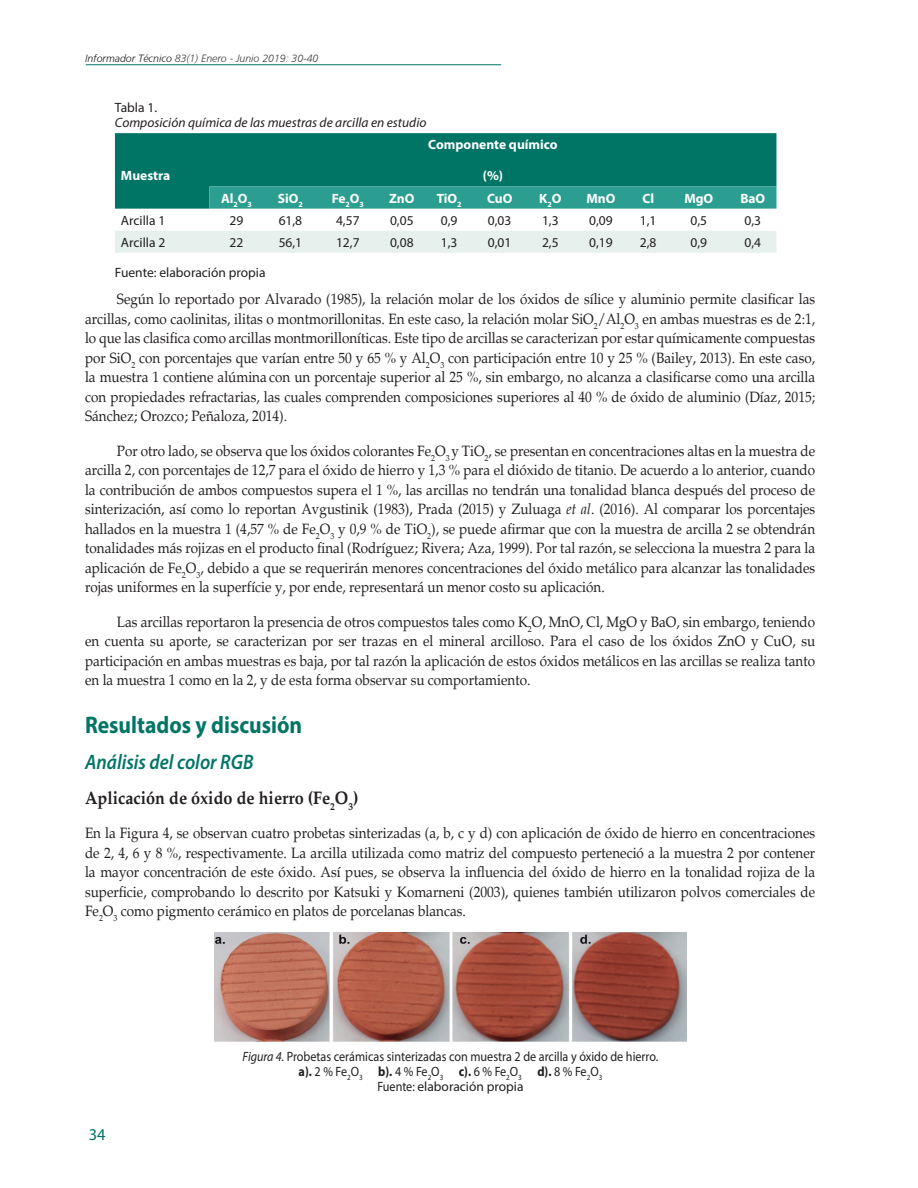
<style>
.page{position:relative;width:918px;height:1188px;background:#fff}
.page>*{position:absolute;margin:0;border:0;box-sizing:border-box;transform-origin:0 0}
.parrafos_con_sangria{font:700 24px "Myriad Pro";color:#007566;scale:.9 1}
.parrafos_con_sangria-2{font:italic 600 21px "Myriad Pro";color:#007566;scale:.9 1}
.parrafos_con_sangria-3{font:700 18px "Palatino";color:#231f20;scale:.9 1}
.t1{font:16.5px "Myriad Pro";color:#007566}
.parrafos_con_sangria-4{font:15px/19.5px "Palatino";color:#231f20;text-align:justify;scale:.9 1}
.parrafos_con_sangria-5{font:13.5px/15px "Myriad Pro";color:#231f20;text-align:center;scale:.9 1}
.parrafos_con_sangria-6{font:13.5px "Myriad Pro";color:#231f20}
.t2{font:700 13.5px "Myriad Pro";color:#fff}
.t3{font:italic 13.5px/15px "Myriad Pro";color:#231f20}
.t4{font:italic 300 10.5px "Frutiger CE";color:#3e3e3f}
.s1{color:#231f20}
.s2{font-style:normal}
.s3{font-style:italic}
.s4{font-weight:700}
</style>
<div class="page">
<hr style="left:86px;top:64px;width:415px;height:1px;background:#007566">
<div style="left:115px;top:133px;width:661px;height:76px;background:#007566"></div>
<svg style="left:209px;top:186px;width:567px;height:23px;background:#30a093"></svg>
<div style="left:115px;top:231px;width:661px;height:22px;background:#e6f1ee"></div>
<img style="left:214px;top:932px;width:473px;height:111px">
<p class="t4" style="left:85px;top:52px;width:235px"><span class="s1">Informador Técnico</span> 83(1) Enero - Junio 2019: 30-40</p>
<p class="t3" style="left:115px;top:100px;width:313px"><span class="s2">Tabla 1.<br></span>Composición química de las muestras de arcilla en estudio</p>
<p class="t2" style="left:121px;top:167px;width:51px">Muestra</p>
<p class="t2" style="left:428px;top:136px;width:131px">Componente químico</p>
<p class="t2" style="left:483px;top:167px;width:22px">(%)</p>
<p class="t2" style="left:221px;top:189px;width:32px">Al<sub>2</sub>O<sub>3</sub></p>
<p class="t2" style="left:278px;top:189px;width:27px">SiO<sub>2</sub></p>
<p class="t2" style="left:332px;top:189px;width:34px">Fe<sub>2</sub>O<sub>3</sub></p>
<p class="t2" style="left:389px;top:189px;width:27px">ZnO</p>
<p class="t2" style="left:437px;top:189px;width:26px">TiO<sub>2</sub></p>
<p class="t2" style="left:487px;top:189px;width:27px">CuO</p>
<p class="t2" style="left:539px;top:189px;width:24px">K<sub>2</sub>O</p>
<p class="t2" style="left:586px;top:189px;width:31px">MnO</p>
<p class="t2" style="left:642px;top:189px;width:13px">Cl</p>
<p class="t2" style="left:684px;top:189px;width:30px">MgO</p>
<p class="t2" style="left:740px;top:189px;width:27px">BaO</p>
<p class="parrafos_con_sangria-6" style="left:121px;top:212px;width:46px">Arcilla 1</p>
<p class="parrafos_con_sangria-6" style="left:230px;top:212px;width:15px">29</p>
<p class="parrafos_con_sangria-6" style="left:279px;top:212px;width:25px">61,8</p>
<p class="parrafos_con_sangria-6" style="left:336px;top:212px;width:25px">4,57</p>
<p class="parrafos_con_sangria-6" style="left:390px;top:212px;width:25px">0,05</p>
<p class="parrafos_con_sangria-6" style="left:441px;top:212px;width:18px">0,9</p>
<p class="parrafos_con_sangria-6" style="left:488px;top:212px;width:25px">0,03</p>
<p class="parrafos_con_sangria-6" style="left:542px;top:212px;width:18px">1,3</p>
<p class="parrafos_con_sangria-6" style="left:589px;top:212px;width:25px">0,09</p>
<p class="parrafos_con_sangria-6" style="left:640px;top:212px;width:18px">1,1</p>
<p class="parrafos_con_sangria-6" style="left:691px;top:212px;width:18px">0,5</p>
<p class="parrafos_con_sangria-6" style="left:745px;top:212px;width:18px">0,3</p>
<p class="parrafos_con_sangria-6" style="left:121px;top:234px;width:46px">Arcilla 2</p>
<p class="parrafos_con_sangria-6" style="left:230px;top:234px;width:15px">22</p>
<p class="parrafos_con_sangria-6" style="left:279px;top:234px;width:25px">56,1</p>
<p class="parrafos_con_sangria-6" style="left:336px;top:234px;width:25px">12,7</p>
<p class="parrafos_con_sangria-6" style="left:390px;top:234px;width:25px">0,08</p>
<p class="parrafos_con_sangria-6" style="left:441px;top:234px;width:18px">1,3</p>
<p class="parrafos_con_sangria-6" style="left:488px;top:234px;width:25px">0,01</p>
<p class="parrafos_con_sangria-6" style="left:542px;top:234px;width:18px">2,5</p>
<p class="parrafos_con_sangria-6" style="left:589px;top:234px;width:25px">0,19</p>
<p class="parrafos_con_sangria-6" style="left:640px;top:234px;width:18px">2,8</p>
<p class="parrafos_con_sangria-6" style="left:691px;top:234px;width:18px">0,9</p>
<p class="parrafos_con_sangria-6" style="left:745px;top:234px;width:18px">0,4</p>
<p class="parrafos_con_sangria-6" style="left:115px;top:264px;width:152px">Fuente: elaboración propia</p>
<p class="parrafos_con_sangria-4" style="left:85px;top:290px;width:813px;text-indent:32px">Según lo reportado por Alvarado (1985), la relación molar de los óxidos de sílice y aluminio permite clasificar las arcillas, como caolinitas, ilitas o montmorillonitas. En este caso, la relación molar SiO<sub>2</sub>/Al<sub>2</sub>O<sub>3</sub> en ambas muestras es de 2:1, lo que las clasifica como arcillas montmorilloníticas. Este tipo de arcillas se caracterizan por estar químicamente compuestas por SiO<sub>2</sub> con porcentajes que varían entre 50 y 65 % y Al<sub>2</sub>O<sub>3</sub> con participación entre 10 y 25 % (Bailey, 2013). En este caso, la muestra 1 contiene alúmina con un porcentaje superior al 25 %, sin embargo, no alcanza a clasificarse como una arcilla con propiedades refractarias, las cuales comprenden composiciones superiores al 40 % de óxido de aluminio (Díaz, 2015; Sánchez; Orozco; Peñaloza, 2014).</p>
<p class="parrafos_con_sangria-4" style="left:85px;top:441px;width:813px;text-indent:32px">Por otro lado, se observa que los óxidos colorantes Fe<sub>2</sub>O<sub>3</sub> y TiO<sub>2</sub>, se presentan en concentraciones altas en la muestra de arcilla 2, con porcentajes de 12,7 para el óxido de hierro y 1,3 % para el dióxido de titanio. De acuerdo a lo anterior, cuando la contribución de ambos compuestos supera el 1 %, las arcillas no tendrán una tonalidad blanca después del proceso de sinterización, así como lo reportan Avgustinik (1983), Prada (2015) y Zuluaga <span class="s3">et al</span>. (2016). Al comparar los porcentajes hallados en la muestra 1 (4,57 % de Fe<sub>2</sub>O<sub>3</sub> y 0,9 % de TiO<sub>2</sub>), se puede afirmar que con la muestra de arcilla 2 se obtendrán tonalidades más rojizas en el producto final (Rodríguez; Rivera; Aza, 1999). Por tal razón, se selecciona la muestra 2 para la aplicación de Fe<sub>2</sub>O<sub>3</sub>, debido a que se requerirán menores concentraciones del óxido metálico para alcanzar las tonalidades rojas uniformes en la superfície y, por ende, representará un menor costo su aplicación.</p>
<p class="parrafos_con_sangria-4" style="left:85px;top:612px;width:813px;text-indent:32px">Las arcillas reportaron la presencia de otros compuestos tales como K<sub>2</sub>O, MnO, Cl, MgO y BaO, sin embargo, teniendo en cuenta su aporte, se caracterizan por ser trazas en el mineral arcilloso. Para el caso de los óxidos ZnO y CuO, su participación en ambas muestras es baja, por tal razón la aplicación de estos óxidos metálicos en las arcillas se realiza tanto en la muestra 1 como en la 2, y de esta forma observar su comportamiento.</p>
<p class="parrafos_con_sangria" style="left:85px;top:710px;width:243px">Resultados y discusión</p>
<p class="parrafos_con_sangria-2" style="left:85px;top:749px;width:189px">Análisis del color RGB</p>
<p class="parrafos_con_sangria-3" style="left:85px;top:787px;width:305px">Aplicación de óxido de hierro (Fe<sub>2</sub>O<sub>3</sub>)</p>
<p class="parrafos_con_sangria-4" style="left:85px;top:824px;width:813px">En la Figura 4, se observan cuatro probetas sinterizadas (a, b, c y d) con aplicación de óxido de hierro en concentraciones de 2, 4, 6 y 8 %, respectivamente. La arcilla utilizada como matriz del compuesto perteneció a la muestra 2 por contener la mayor concentración de este óxido. Así pues, se observa la influencia del óxido de hierro en la tonalidad rojiza de la superficie, comprobando lo descrito por Katsuki y Komarneni (2003), quienes también utilizaron polvos comerciales de Fe<sub>2</sub>O<sub>3</sub> como pigmento cerámico en platos de porcelanas blancas.</p>
<p class="t1" style="left:89px;top:1124px;width:18px">34</p>
<p class="parrafos_con_sangria-5" style="left:243px;top:1049px;width:463px"><span class="s3">Figura 4.</span> Probetas cerámicas sinterizadas con muestra 2 de arcilla y óxido de hierro. <span class="s4">a).</span> 2 % Fe<sub>2</sub>O<sub>3</sub> <span class="s4">b).</span> 4 % Fe<sub>2</sub>O<sub>3</sub> <span class="s4">c).</span> 6 % Fe<sub>2</sub>O<sub>3</sub> <span class="s4">d).</span> 8 % Fe<sub>2</sub>O<sub>3<br></sub>Fuente: elaboración propia</p>
</div>
